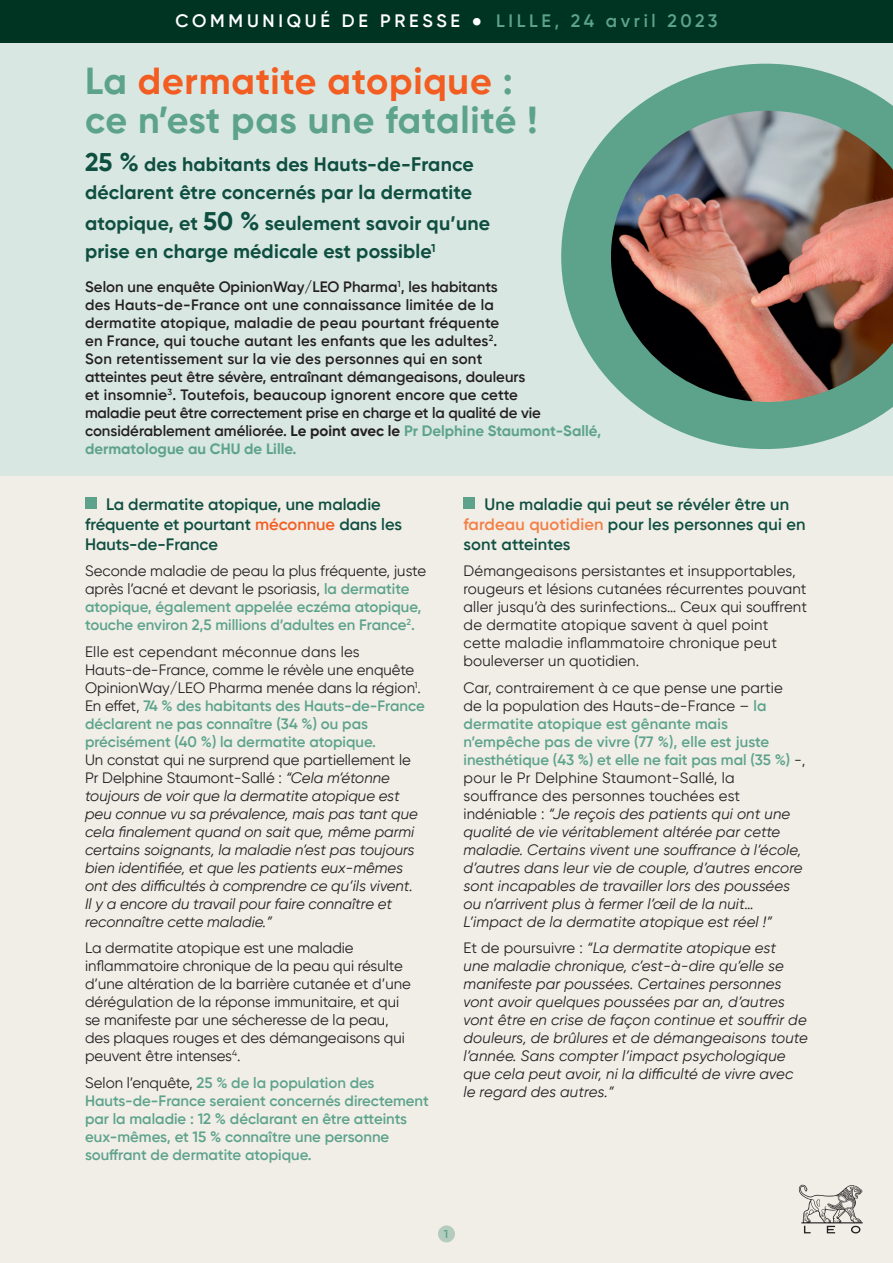
<style>
.page{position:relative;width:893px;height:1263px;background:#fff}
.page>*{position:absolute;margin:0;border:0;box-sizing:border-box;transform-origin:0 0}
.t1{font:700 37.5px/39px "Gilroy";letter-spacing:.02em;color:#5da38c}
.t2{font:700 19.5px/28.5px "Gilroy";letter-spacing:.01em;color:#0f4f40}
.t3{font:600 18px "Gilroy";letter-spacing:.2em;color:#fff}
.t4{font:600 16.5px/19.8px "Gilroy";color:#0f4f40}
.t5{font:italic 15px/18px "Gilroy";letter-spacing:.005em;color:#231f20}
.t6{font:15px/18px "Gilroy";color:#231f20}
.t7{font:600 15px/18px "Gilroy";color:#231f20}
.t8{font:600 15px/18px "Gilroy";color:#5da38c}
.t9{font:600 12px "Gilroy";color:#5da38c}
.s1{font-size:30px}
.s2{color:#5da38c}
.s3{color:#f25d21}
.s4{font-size:25.5px}
.s5{font-weight:700}
.s6{font-weight:700;color:#5da38c}
.s7{font-weight:400;color:#231f20}
.s8{font-weight:600;color:#5da38c}
.s9{font-style:normal}
.s10{color:#f47e44}
.s11{font-weight:600;font-style:normal;color:#5da38c}
</style>
<div class="page">
<div style="left:0;top:476px;width:893px;height:787px;background:#f1eee8"></div>
<div style="left:0;top:43px;width:893px;height:433px;background:#d9e7e2"></div>
<div style="left:0;top:0;width:893px;height:43px;background:#003422"></div>
<svg style="left:799px;top:1185px;width:64px;height:48px"></svg>
<div style="left:85px;top:497px;width:12px;height:12px;background:#5da38c"></div>
<div style="left:463px;top:497px;width:12px;height:12px;background:#5da38c"></div>
<svg style="left:561px;top:64px;width:332px;height:385px;fill:#5da38c"></svg>
<img style="left:611px;top:111px;width:282px;height:291px">
<svg style="left:438px;top:1225px;width:17px;height:17px"></svg>
<p class="t3" style="left:175px;top:10px;width:544px">COMMUNIQUÉ DE PRESSE <span class="s1">•</span> <span class="s2">LILLE, 24 avril 2023</span></p>
<h1 class="t1" style="left:85px;top:61px;width:454px">La <span class="s3">dermatite atopique</span> : ce n’est pas une fatalité !</h1>
<h2 class="t2" style="left:85px;top:149px;width:390px"><span class="s4">25 %</span> des habitants des Hauts-de-France déclarent être concernés par la dermatite</h2>
<h2 class="t2" style="left:85px;top:209px;width:407px">atopique, et <span class="s4">50 %</span> seulement savoir qu’une prise en charge médicale est possible<sup>1</sup></h2>
<p class="t7" style="left:85px;top:278px;width:518px">Selon une enquête OpinionWay/LEO Pharma<sup>1</sup>, les habitants<br>des Hauts-de-France ont une connaissance limitée de la<br>dermatite atopique, maladie de peau pourtant fréquente<br>en France, qui touche autant les enfants que les adultes<sup>2</sup>.<br>Son retentissement sur la vie des personnes qui en sont<br>atteintes peut être sévère, entraînant démangeaisons, douleurs<br>et insomnie<sup>3</sup>. Toutefois, beaucoup ignorent encore que cette<br>maladie peut être correctement prise en charge et la qualité de vie considérablement améliorée. <span class="s5">Le point avec le</span> <span class="s6">Pr Delphine Staumont-Sallé, dermatologue au CHU de Lille.</span></p>
<p class="t4" style="left:85px;top:494px;width:318px;text-indent:21px">La dermatite atopique, une maladie fréquente et pourtant <span class="s3">méconnue</span> dans les<br>Hauts-de-France</p>
<p class="t8" style="left:85px;top:562px;width:343px"><span class="s7">Seconde maladie de peau la plus fréquente, juste après l’acné et devant le psoriasis,</span> la dermatite atopique, également appelée eczéma atopique, touche environ 2,5 millions d’adultes en France<sup>2</sup>.</p>
<p class="t6" style="left:85px;top:642px;width:341px">Elle est cependant méconnue dans les Hauts-de-France, comme le révèle une enquête OpinionWay/LEO Pharma menée dans la région<sup>1</sup>.<br>En effet, <span class="s8">74 % des habitants des Hauts-de-France déclarent ne pas connaître (34 %) ou pas précisément (40 %) la dermatite atopique.</span></p>
<p class="t5" style="left:85px;top:750px;width:334px"><span class="s9">Un constat qui ne surprend que partiellement le Pr Delphine Staumont-Sallé :</span> “Cela m’étonne toujours de voir que la dermatite atopique est peu connue vu sa prévalence, mais pas tant que cela finalement quand on sait que, même parmi certains soignants, la maladie n’est pas toujours bien identifiée, et que les patients eux-mêmes ont des difficultés à comprendre ce qu’ils vivent.<br>Il y a encore du travail pour faire connaître et reconnaître cette maladie.”</p>
<p class="t6" style="left:85px;top:939px;width:327px">La dermatite atopique est une maladie inflammatoire chronique de la peau qui résulte d’une altération de la barrière cutanée et d’une dérégulation de la réponse immunitaire, et qui se manifeste par une sécheresse de la peau, des plaques rouges et des démangeaisons qui peuvent être intenses<sup>4</sup>.</p>
<p class="t8" style="left:85px;top:1073px;width:345px"><span class="s7">Selon l’enquête,</span> 25 % de la population des Hauts-de-France seraient concernés directement par la maladie : 12 % déclarant en être atteints eux-mêmes, et 15 % connaître une personne souffrant de dermatite atopique.</p>
<p class="t4" style="left:463px;top:494px;width:343px;text-indent:21px">Une maladie qui peut se révéler être un <span class="s10">fardeau quotidien</span> pour les personnes qui en sont atteintes</p>
<p class="t6" style="left:463px;top:562px;width:345px">Démangeaisons persistantes et insupportables, rougeurs et lésions cutanées récurrentes pouvant aller jusqu’à des surinfections… Ceux qui souffrent de dermatite atopique savent à quel point cette maladie inflammatoire chronique peut bouleverser un quotidien.</p>
<p class="t5" style="left:463px;top:678px;width:343px"><span class="s9">Car, contrairement à ce que pense une partie<br>de la population des Hauts-de-France –</span> <span class="s11">la dermatite atopique est gênante mais n’empêche pas de vivre (77 %), elle est juste inesthétique (43 %) et elle ne fait pas mal (35 %)</span> <span class="s9">-, pour le Pr Delphine Staumont-Sallé, la souffrance des personnes touchées est indéniable :</span> “Je reçois des patients qui ont une qualité de vie véritablement altérée par cette maladie. Certains vivent une souffrance à l’école, d’autres dans leur vie de couple, d’autres encore sont incapables de travailler lors des poussées ou n’arrivent plus à fermer l’œil de la nuit… L’impact de la dermatite atopique est réel !”</p>
<p class="t5" style="left:463px;top:939px;width:346px"><span class="s9">Et de poursuivre :</span> “La dermatite atopique est<br>une maladie chronique, c’est-à-dire qu’elle se manifeste par poussées. Certaines personnes vont avoir quelques poussées par an, d’autres vont être en crise de façon continue et souffrir de douleurs, de brûlures et de démangeaisons toute l’année. Sans compter l’impact psychologique que cela peut avoir, ni la difficulté de vivre avec le regard des autres.”</p>
<p class="t9" style="left:444px;top:1227px;width:6px">1</p>
</div>
